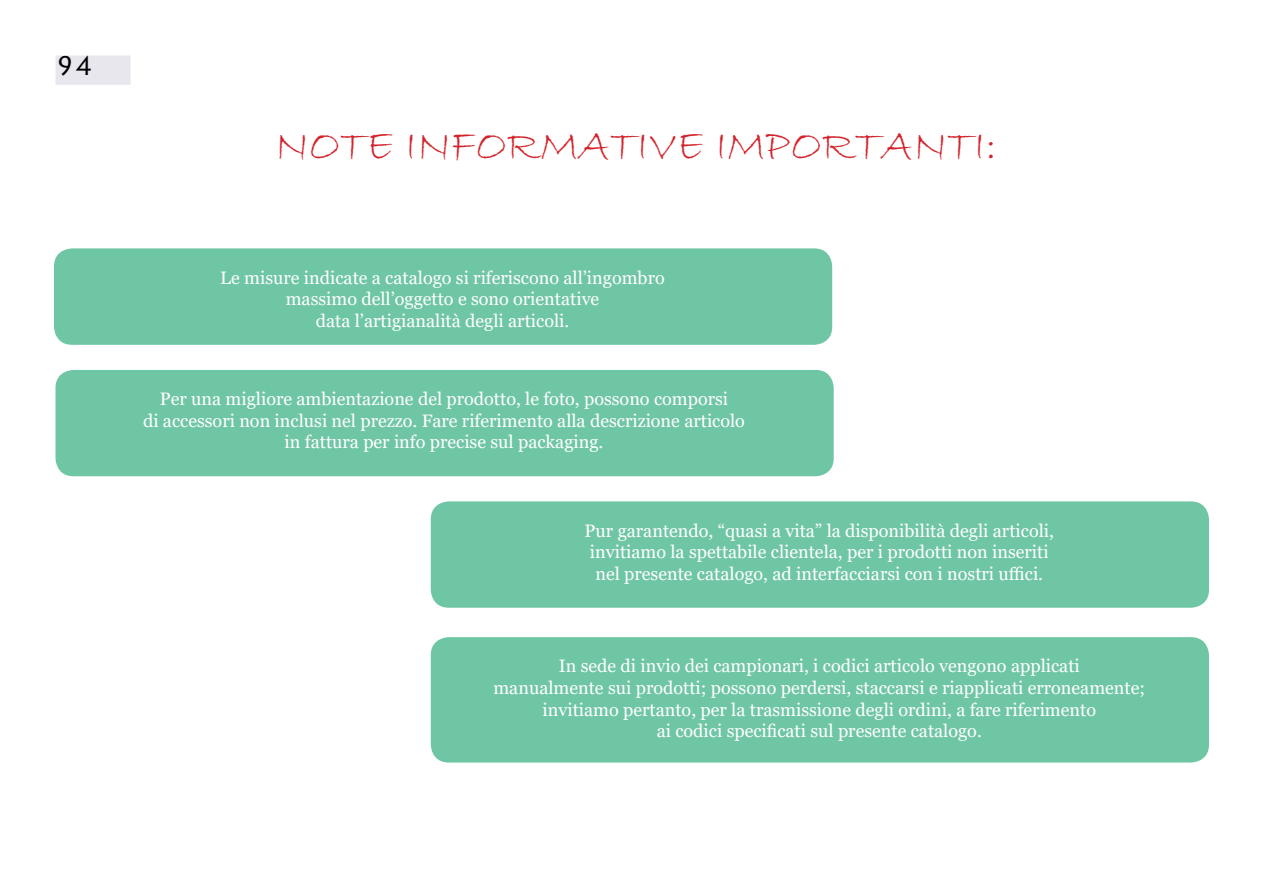
<style>
.page{position:relative;width:1263px;height:893px;background:#fff}
.page>*{position:absolute;margin:0;border:0;box-sizing:border-box;transform-origin:0 0}
.t1{font:45px "Bradley Hand ITC";color:#d2232a}
.t2{font:27px "Lithos Pro";color:#000}
.t3{font:18px/21.6px "Georgia";color:#fff;text-align:center}
</style>
<div class="page">
<div style="left:54px;top:248px;width:778px;height:97px;background:#6fc6a5;border-radius:18px"></div>
<div style="left:56px;top:370px;width:778px;height:106px;background:#6fc6a5;border-radius:18px"></div>
<div style="left:431px;top:501px;width:778px;height:107px;background:#6fc6a5;border-radius:18px"></div>
<div style="left:431px;top:637px;width:778px;height:125px;background:#6fc6a5;border-radius:18px"></div>
<div style="left:55px;top:55px;width:76px;height:31px;background:#e7e7ed"></div>
<div style="left:54px;top:54px;width:78px;height:32px;border:2px solid #fff"></div>
<h2 class="t2" style="left:56px;top:50px;width:40px">94</h2>
<h1 class="t1" style="left:275px;top:117px;width:724px">NOTE INFORMATIVE IMPORTANTI:</h1>
<p class="t3" style="left:220px;top:267px;width:446px">Le misure indicate a catalogo si riferiscono all’ingombro massimo dell’oggetto e sono orientative<br>data l’artigianalità degli articoli.</p>
<p class="t3" style="left:143px;top:389px;width:603px">Per una migliore ambientazione del prodotto, le foto, possono comporsi<br>di accessori non inclusi nel prezzo. Fare riferimento alla descrizione articolo in fattura per info precise sul packaging.</p>
<p class="t3" style="left:585px;top:520px;width:471px">Pur garantendo, “quasi a vita” la disponibilità degli articoli, invitiamo la spettabile clientela, per i prodotti non inseriti nel presente catalogo, ad interfacciarsi con i nostri uffici.</p>
<p class="t3" style="left:493px;top:656px;width:653px">In sede di invio dei campionari, i codici articolo vengono applicati<br>manualmente sui prodotti; possono perdersi, staccarsi e riapplicati erroneamente; invitiamo pertanto, per la trasmissione degli ordini, a fare riferimento<br>ai codici specificati sul presente catalogo.</p>
</div>
